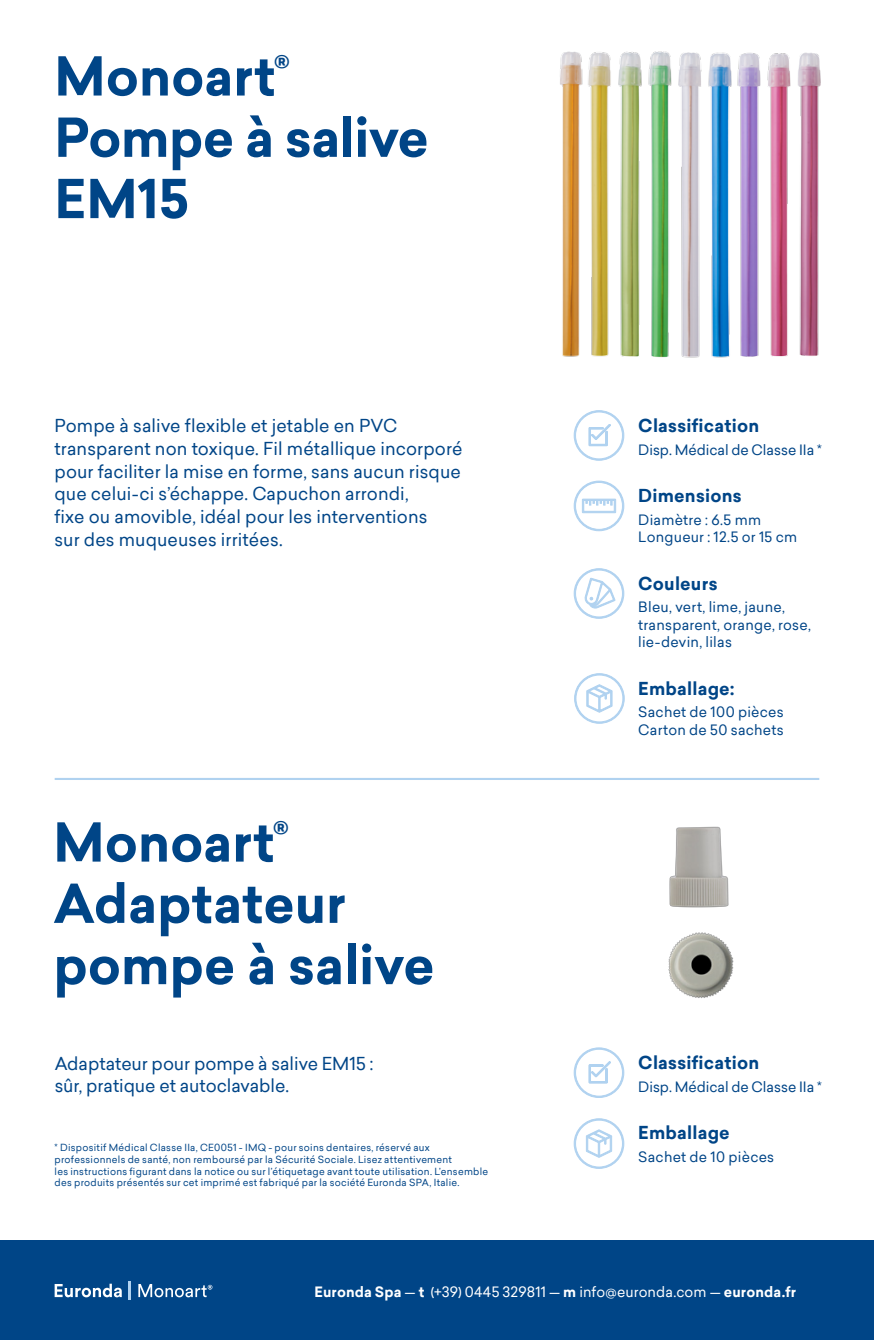
<style>
.page{position:relative;width:874px;height:1340px;background:#fff}
.page>*{position:absolute;margin:0;border:0;box-sizing:border-box;transform-origin:0 0}
.t1{font:700 52.5px/61.2px "Sailec";letter-spacing:-.005em;color:#004587}
.t2{font:17.5px/22.8px "Sailec";letter-spacing:.005em;color:#004587}
.t3{font:700 17.5px "Sailec";letter-spacing:.01em;color:#004587}
.t4{font:14px/17.5px "Sailec";letter-spacing:.015em;color:#004587}
.t5{font:14px "Sailec";letter-spacing:.005em;color:#fff}
.t6{font:9.62px/11.5px "Sailec";letter-spacing:.025em;color:#004587}
.s1{font-weight:700}
</style>
<div class="page">
<div style="left:0;top:1240px;width:873px;height:99px;background:#004587"></div>
<svg style="left:55px;top:1283px;width:67px;height:14px"></svg>
<svg style="left:129px;top:1281px;width:2px;height:18px"></svg>
<svg style="left:138px;top:1284px;width:74px;height:13px"></svg>
<img style="left:560px;top:51px;width:18px;height:306px">
<img style="left:678px;top:52px;width:20px;height:306px">
<img style="left:698px;top:52px;width:29px;height:306px">
<img style="left:578px;top:52px;width:29px;height:305px">
<img style="left:727px;top:52px;width:29px;height:305px">
<img style="left:607px;top:51px;width:31px;height:306px">
<img style="left:756px;top:53px;width:31px;height:304px">
<img style="left:638px;top:51px;width:34px;height:307px">
<img style="left:787px;top:52px;width:34px;height:304px">
<img style="left:670px;top:826px;width:57px;height:51px">
<img style="left:668px;top:877px;width:66px;height:121px">
<hr style="left:55px;top:778px;width:763px;height:2px;background:#b0d2f0">
<svg style="left:573px;top:1118px;width:51px;height:51px"></svg>
<svg style="left:573px;top:480px;width:51px;height:51px"></svg>
<svg style="left:573px;top:568px;width:51px;height:51px"></svg>
<svg style="left:573px;top:410px;width:51px;height:51px"></svg>
<svg style="left:574px;top:673px;width:50px;height:51px"></svg>
<svg style="left:573px;top:1047px;width:51px;height:51px"></svg>
<h1 class="t1" style="left:54px;top:46px;width:375px">Monoart<sup>®<br></sup>Pompe à salive<br>EM15</h1>
<p class="t2" style="left:54px;top:414px;width:409px">Pompe à salive flexible et jetable en PVC transparent non toxique. Fil métallique incorporé pour faciliter la mise en forme, sans aucun risque que celui-ci s’échappe. Capuchon arrondi,<br>fixe ou amovible, idéal pour les interventions<br>sur des muqueuses irritées.</p>
<h1 class="t1" style="left:53px;top:812px;width:382px">Monoart<sup>®<br></sup>Adaptateur pompe à salive</h1>
<h2 class="t2" style="left:55px;top:1051px;width:320px">Adaptateur pour pompe à salive EM15 : sûr, pratique et autoclavable.</h2>
<p class="t6" style="left:55px;top:1142px;width:435px">* Dispositif Médical Classe IIa, CE0051 - IMQ - pour soins dentaires, réservé aux professionnels de santé, non remboursé par la Sécurité Sociale. Lisez attentivement<br>les instructions figurant dans la notice ou sur l’étiquetage avant toute utilisation. L’ensemble des produits présentés sur cet imprimé est fabriqué par la société Euronda SPA, Italie.</p>
<h2 class="t3" style="left:638px;top:413px;width:122px">Classification</h2>
<h3 class="t4" style="left:638px;top:441px;width:185px">Disp. Médical de Classe IIa *</h3>
<h2 class="t3" style="left:638px;top:483px;width:105px">Dimensions</h2>
<h3 class="t4" style="left:638px;top:511px;width:160px">Diamètre : 6.5 mm<br>Longueur : 12.5 or 15 cm</h3>
<h2 class="t3" style="left:638px;top:570px;width:81px">Couleurs</h2>
<h3 class="t4" style="left:638px;top:598px;width:174px">Bleu, vert, lime, jaune, transparent, orange, rose, lie-devin, lilas</h3>
<h2 class="t3" style="left:638px;top:675px;width:98px">Emballage:</h2>
<h3 class="t4" style="left:638px;top:703px;width:147px">Sachet de 100 pièces<br>Carton de 50 sachets</h3>
<h2 class="t3" style="left:638px;top:1050px;width:122px">Classification</h2>
<h3 class="t4" style="left:638px;top:1077px;width:185px">Disp. Médical de Classe IIa *</h3>
<h2 class="t3" style="left:638px;top:1120px;width:93px">Emballage</h2>
<h3 class="t4" style="left:638px;top:1147px;width:137px">Sachet de 10 pièces</h3>
<h3 class="t5" style="left:314px;top:1282px;width:483px"><span class="s1">Euronda Spa</span> — <span class="s1">t</span> (+39) 0445 329811 — <span class="s1">m</span> info@euronda.com — <span class="s1">euronda.fr</span></h3>
</div>
